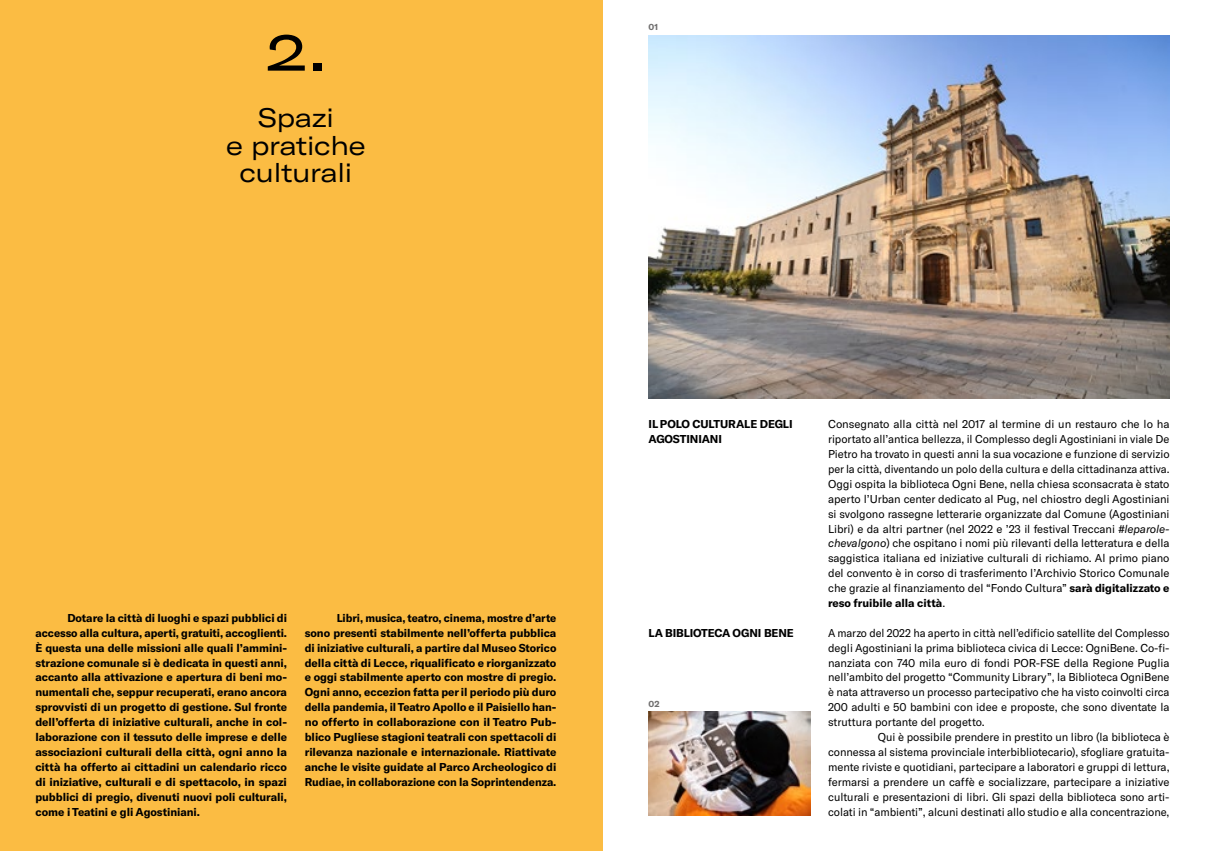
<style>
.page{position:relative;width:1205px;height:851px;background:#fff}
.page>*{position:absolute;margin:0;border:0;box-sizing:border-box;transform-origin:0 0}
.t1{font:expanded 65px "GT America";color:#000}
.t2{font:expanded 26.25px/27.5px "GT America";letter-spacing:-.01em;color:#000;text-align:center}
.t3{font:11.25px/14.9px "GT America";letter-spacing:-.005em;color:#000;text-align:justify}
.t4{font:700 11.25px/14.9px "GT America";letter-spacing:-.005em;color:#000;text-align:justify}
.t5{font:700 8.75px "GT America";color:#706f6f}
.s1{font-style:italic}
.s2{font-weight:700}
</style>
<div class="page">
<div style="left:0;top:0;width:602px;height:850px;background:#fbbc43"></div>
<img style="left:648px;top:35px;width:521px;height:363px">
<img style="left:648px;top:711px;width:162px;height:104px">
<h1 class="t1" style="left:265px;top:9px;width:64px">2.</h1>
<h2 class="t2" style="left:226px;top:104px;width:141px">Spazi<br>e pratiche culturali</h2>
<p class="t5" style="left:648px;top:21px;width:11px">01</p>
<p class="t4" style="left:35px;top:610px;width:253px;text-indent:32px">Dotare la città di luoghi e spazi pubblici di accesso alla cultura, aperti, gratuiti, accoglienti.<br>È questa una delle missioni alle quali l’ammini&shy;strazione comunale si è dedicata in questi anni, accanto alla attivazione e apertura di beni mo&shy;numentali che, seppur recuperati, erano ancora sprovvisti di un progetto di gestione. Sul fronte dell’offerta di iniziative culturali, anche in col&shy;laborazione con il tessuto delle imprese e delle associazioni culturali della città, ogni anno la città ha offerto ai cittadini un calendario ricco di iniziative, culturali e di spettacolo, in spazi pubblici di pregio, divenuti nuovi poli culturali, come i Teatini e gli Agostiniani.</p>
<p class="t4" style="left:305px;top:610px;width:253px;text-indent:32px">Libri, musica, teatro, cinema, mostre d’arte sono presenti stabilmente nell’offerta pubblica di iniziative culturali, a partire dal Museo Storico della città di Lecce, riqualificato e riorganizzato e oggi stabilmente aperto con mostre di pregio.<br>Ogni anno, eccezion fatta per il periodo più duro della pandemia, il Teatro Apollo e il Paisiello han&shy;no offerto in collaborazione con il Teatro Pub&shy;blico Pugliese stagioni teatrali con spettacoli di rilevanza nazionale e internazionale. Riattivate anche le visite guidate al Parco Archeologico di Rudiae, in collaborazione con la Soprintendenza.</p>
<p class="t4" style="left:648px;top:416px;width:146px">IL POLO CULTURALE DEGLI<br>AGOSTINIANI</p>
<p class="t3" style="left:828px;top:417px;width:343px">Consegnato alla città nel 2017 al termine di un restauro che lo ha riportato all’antica bellezza, il Complesso degli Agostiniani in viale De Pietro ha trovato in questi anni la sua vocazione e funzione di servizio per la città, diventando un polo della cultura e della cittadinanza attiva.<br>Oggi ospita la biblioteca Ogni Bene, nella chiesa sconsacrata è stato aperto l’Urban center dedicato al Pug, nel chiostro degli Agostiniani si svolgono rassegne letterarie organizzate dal Comune (Agostiniani Libri) e da altri partner (nel 2022 e ’23 il festival Treccani <span class="s1">#leparole&shy;chevalgono</span>) che ospitano i nomi più rilevanti della letteratura e della saggistica italiana ed iniziative culturali di richiamo. Al primo piano del convento è in corso di trasferimento l’Archivio Storico Comunale che grazie al finanziamento del “Fondo Cultura” <span class="s2">sarà digitalizzato e reso fruibile alla città</span>.</p>
<p class="t3" style="left:828px;top:625px;width:343px">A marzo del 2022 ha aperto in città nell’edificio satellite del Complesso</p>
<p class="t3" style="left:828px;top:640px;width:343px">degli Agostiniani la prima biblioteca civica di Lecce: OgniBene. Co-fi-</p>
<p class="t3" style="left:828px;top:655px;width:343px">nanziata con 740 mila euro di fondi POR-FSE della Regione Puglia</p>
<p class="t3" style="left:828px;top:670px;width:343px">nell’ambito del progetto “Community Library”, la Biblioteca OgniBene</p>
<p class="t3" style="left:828px;top:684px;width:343px">è nata attraverso un processo partecipativo che ha visto coinvolti circa</p>
<p class="t3" style="left:828px;top:699px;width:343px">200 adulti e 50 bambini con idee e proposte, che sono diventate la</p>
<p class="t3" style="left:828px;top:714px;width:158px">struttura portante del progetto.</p>
<p class="t3" style="left:878px;top:729px;width:293px">Qui è possibile prendere in prestito un libro (la biblioteca è</p>
<p class="t3" style="left:828px;top:744px;width:343px">connessa al sistema provinciale interbibliotecario), sfogliare gratuita-</p>
<p class="t3" style="left:828px;top:759px;width:343px">mente riviste e quotidiani, partecipare a laboratori e gruppi di lettura,</p>
<p class="t3" style="left:828px;top:774px;width:343px">fermarsi a prendere un caffè e socializzare, partecipare a iniziative</p>
<p class="t3" style="left:828px;top:789px;width:343px">culturali e presentazioni di libri. Gli spazi della biblioteca sono arti-</p>
<p class="t3" style="left:828px;top:804px;width:343px">colati in “ambienti”, alcuni destinati allo studio e alla concentrazione,</p>
<p class="t4" style="left:648px;top:625px;width:147px">LA BIBLIOTECA OGNI BENE</p>
<p class="t5" style="left:648px;top:697px;width:12px">02</p>
</div>
